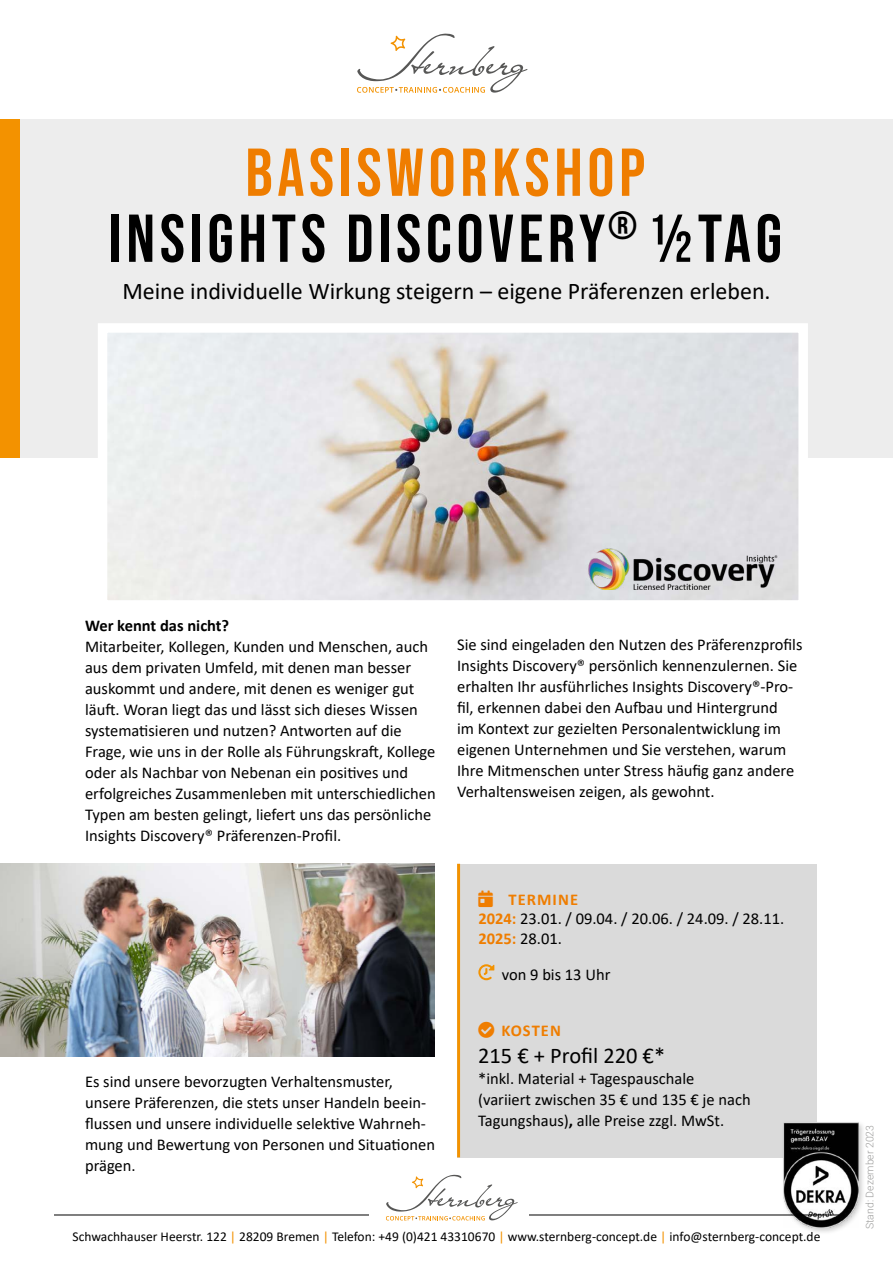
<style>
.page{position:relative;width:893px;height:1263px;background:#fff}
.page>*{position:absolute;margin:0;border:0;box-sizing:border-box;transform-origin:0 0}
.t1{font:67.5px/66px "Bebas Neue";letter-spacing:.07em;color:#000;text-align:center}
.t2{font:24px "Calibri";color:#000}
.t3{font:22.5px "Calibri";color:#000}
.t4{font:16.5px/21px "Calibri";color:#000}
.t5{font:700 16.5px "Calibri";letter-spacing:.065em;color:#ef7d00}
.t6{font:13.5px "Calibri";color:#000}
.t7{font:300 10.5px "Roboto";color:#9d9d9c}
.s1{color:#ef7d00}
.s2{font-weight:700}
.s3{font-weight:700;color:#ef7d00}
.s4{color:#f39200}
</style>
<div class="page">
<svg style="left:357px;top:34px;width:170px;height:59px"></svg>
<div style="left:0;top:119px;width:893px;height:338px;background:#ededed"></div>
<div style="left:0;top:119px;width:20px;height:338px;background:#f39200"></div>
<div style="left:457px;top:864px;width:359px;height:293px;background:#dadada"></div>
<hr style="left:457px;top:864px;width:3px;height:293px;background:#f39200">
<svg style="left:478px;top:964px;width:16px;height:16px"></svg>
<img style="left:109px;top:334px;width:688px;height:265px">
<div style="left:98px;top:323px;width:710px;height:287px;border:10px solid #fff"></div>
<img style="left:583px;top:543px;width:212px;height:47px">
<img style="left:0;top:864px;width:434px;height:192px">
<div style="left:781px;top:1120px;width:85px;height:115px;background:#000;opacity:.2"></div>
<img style="left:783px;top:1122px;width:75px;height:105px">
<hr style="left:54px;top:1214px;width:785px;height:1px;background:#000">
<div style="left:369px;top:1175px;width:159px;height:47px;background:#fff"></div>
<svg style="left:386px;top:1175px;width:132px;height:45px"></svg>
<p class="t1" style="left:109px;top:139px;width:675px"><span class="s1">BASISWORKSHOP<br></span>INSIGHTS DISCOVERY<sup>®</sup> ½Tag</p>
<p class="t2" style="left:122px;top:274px;width:650px">Meine individuelle Wirkung steigern – eigene Präferenzen erleben.</p>
<p class="t4" style="left:85px;top:614px;width:352px"><span class="s2">Wer kennt das nicht?<br></span>Mitarbeiter, Kollegen, Kunden und Menschen, auch aus dem privaten Umfeld, mit denen man besser auskommt und andere, mit denen es weniger gut läuft. Woran liegt das und lässt sich dieses Wissen systematisieren und nutzen? Antworten auf die Frage, wie uns in der Rolle als Führungskraft, Kollege oder als Nachbar von Nebenan ein positives und erfolgreiches Zusammenleben mit unterschiedlichen Typen am besten gelingt, liefert uns das persönliche Insights Discovery® Präferenzen-Profil.</p>
<p class="t4" style="left:85px;top:1070px;width:352px">Es sind unsere bevorzugten Verhaltensmuster, unsere Präferenzen, die stets unser Handeln beein&shy;flussen und unsere individuelle selektive Wahrneh&shy;mung und Bewertung von Personen und Situationen prägen.</p>
<p class="t4" style="left:457px;top:634px;width:347px">Sie sind eingeladen den Nutzen des Präferenzprofils Insights Discovery® persönlich kennenzulernen. Sie erhalten Ihr ausführliches Insights Discovery®-Pro&shy;fil, erkennen dabei den Aufbau und Hintergrund<br>im Kontext zur gezielten Personalentwicklung im eigenen Unternehmen und Sie verstehen, warum Ihre Mitmenschen unter Stress häufig ganz andere Verhaltensweisen zeigen, als gewohnt.</p>
<p class="t5" style="left:508px;top:887px;width:71px">TERMINE</p>
<p class="t4" style="left:478px;top:908px;width:307px"><span class="s3">2024:</span> 23.01. / 09.04. / 20.06. / 24.09. / 28.11.</p>
<p class="t4" style="left:478px;top:928px;width:85px"><span class="s3">2025:</span> 28.01.</p>
<p class="t4" style="left:502px;top:964px;width:110px">von 9 bis 13 Uhr</p>
<p class="t5" style="left:501px;top:1018px;width:61px">KOSTEN</p>
<p class="t3" style="left:478px;top:1039px;width:189px">215 € + Profil 220 €*</p>
<p class="t4" style="left:478px;top:1067px;width:274px">*inkl. Material + Tagespauschale (variiert zwischen 35 € und 135 € je nach<br>Tagungshaus)<span class="s2">,</span> alle Preise zzgl. MwSt.</p>
<p class="t6" style="left:73px;top:1227px;width:749px">Schwachhauser Heerstr. 122 <span class="s4">|</span> 28209 Bremen <span class="s4">|</span> Telefon: +49 (0)421 43310670 <span class="s4">|</span> www.sternberg-concept.de <span class="s4">|</span> info@sternberg-concept.de</p>
<p class="t7" style="left:862px;top:1229px;width:106px;rotate:-90deg">Stand: Dezember 2023</p>
</div>
